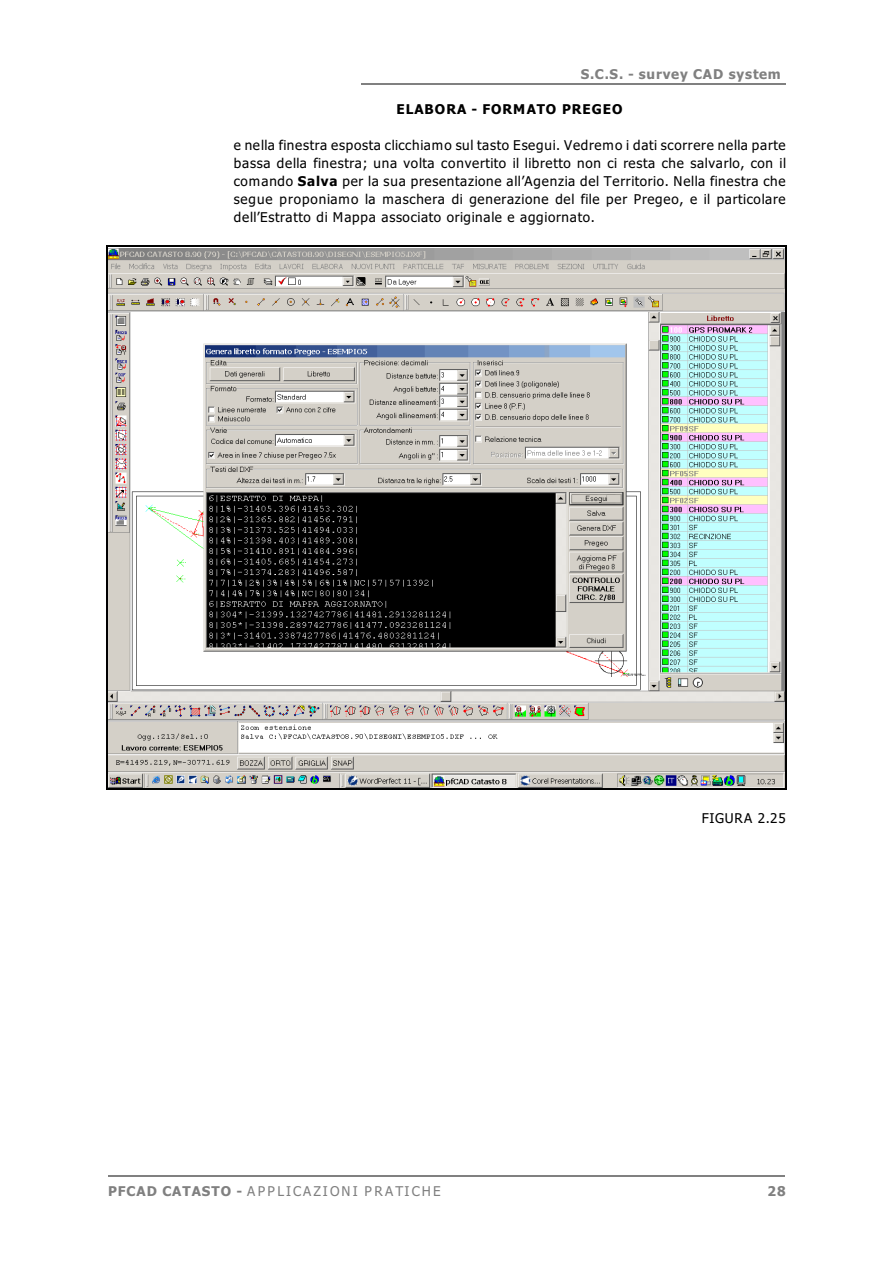
<style>
.page{position:relative;width:894px;height:1263px;background:#fff}
.page>*{position:absolute;margin:0;border:0;box-sizing:border-box;transform-origin:0 0}
.t1{font:13.5px/18px "Tahoma";letter-spacing:.06em;color:#000;text-align:justify}
.t2{font:italic 13.5px "Tahoma";letter-spacing:.165em;color:#808080}
.t3{font:700 13.5px "Tahoma";letter-spacing:.06em;color:#808080}
.t4{font:700 13.5px "Tahoma";letter-spacing:.065em;color:#000}
.s1{font-weight:700}
.s2{font-weight:700;font-style:normal}
</style>
<div class="page">
<hr style="left:361px;top:83px;width:425px;height:1px;background:#808080">
<hr style="left:108px;top:1175px;width:676px;height:1px;background:#808080">
<img style="left:108px;top:248px;width:676px;height:540px">
<hr style="left:106px;top:245px;width:1px;height:544px;background:#000">
<hr style="left:785px;top:245px;width:1px;height:544px;background:#000">
<hr style="left:106px;top:245px;width:680px;height:1px;background:#000">
<hr style="left:106px;top:788px;width:680px;height:2px;background:#000">
<p class="t3" style="left:581px;top:69px;width:201px">S.C.S. - survey CAD system</p>
<p class="t4" style="left:397px;top:104px;width:228px">ELABORA - FORMATO PREGEO</p>
<p class="t1" style="left:234px;top:137px;width:554px">e nella finestra esposta clicchiamo sul tasto Esegui. Vedremo i dati scorrere nella parte bassa della finestra; una volta convertito il libretto non ci resta che salvarlo, con il comando <span class="s1">Salva</span> per la sua presentazione all’Agenzia del Territorio. Nella finestra che segue proponiamo la maschera di generazione del file per Pregeo, e il particolare dell’Estratto di Mappa associato originale e aggiornato.</p>
<p class="t1" style="left:702px;top:810px;width:86px">FIGURA 2.25</p>
<p class="t2" style="left:108px;top:1186px;width:334px"><span class="s2">PFCAD CATASTO -</span> APPLICAZIONI PRATICHE</p>
<p class="t3" style="left:767px;top:1186px;width:20px">28</p>
</div>
